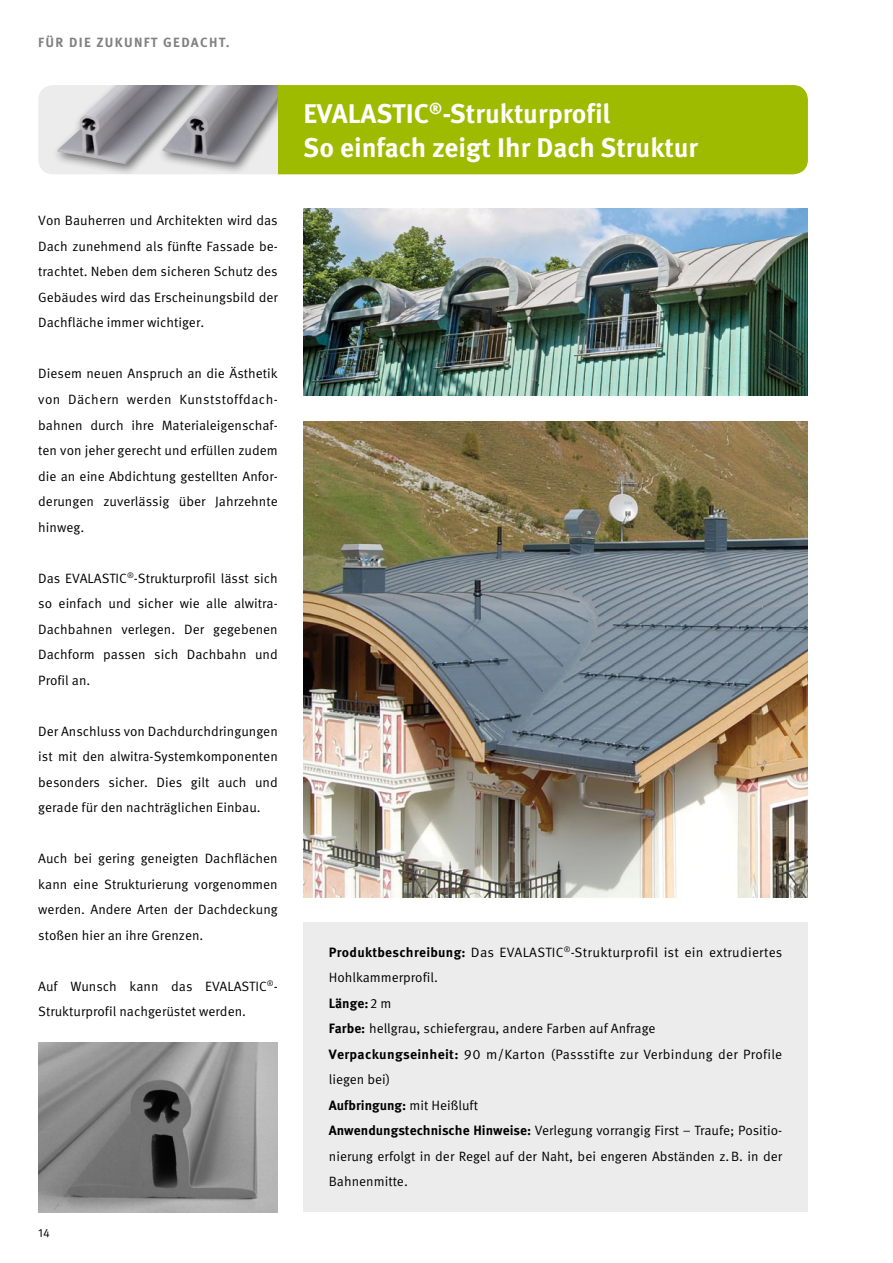
<style>
.page{position:relative;width:893px;height:1263px;background:#fff}
.page>*{position:absolute;margin:0;border:0;box-sizing:border-box;transform-origin:0 0}
.t1{font:700 27px/34px "Meta Pro";color:#fff}
.t2{font:13.5px/25.5px "Meta Pro";color:#000;text-align:justify}
.t3{font:700 13.35px "Meta Pro";letter-spacing:.1em;color:#818181}
.t4{font:12px "Meta Pro";color:#000}
.s1{font-weight:700}
</style>
<div class="page">
<div style="left:303px;top:923px;width:505px;height:289px;background:#ececec"></div>
<div style="left:278px;top:85px;width:530px;height:89px;background:#9fbb00"></div>
<img style="left:303px;top:208px;width:505px;height:187px">
<img style="left:303px;top:421px;width:505px;height:476px">
<svg style="left:38px;top:85px;width:14px;height:89px"></svg>
<div style="left:52px;top:85px;width:226px;height:89px;background:#000;opacity:.55"></div>
<img style="left:57px;top:85px;width:221px;height:79px">
<img style="left:38px;top:1042px;width:240px;height:170px">
<p class="t3" style="left:38px;top:34px;width:193px">FÜR DIE ZUKUNFT GEDACHT.</p>
<p class="t2" style="left:38px;top:208px;width:241px">Von Bauherren und Architekten wird das Dach zunehmend als fünfte Fassade be&shy;trachtet. Neben dem sicheren Schutz des Gebäudes wird das Erscheinungsbild der Dachfläche immer wichtiger.</p>
<p class="t2" style="left:38px;top:361px;width:241px">Diesem neuen Anspruch an die Ästhetik von Dächern werden Kunststoffdach&shy;bahnen durch ihre Materialeigenschaf&shy;ten von jeher gerecht und erfüllen zudem die an eine Abdichtung gestellten Anfor&shy;derungen zuverlässig über Jahrzehnte hinweg.</p>
<p class="t2" style="left:38px;top:566px;width:241px">Das EVALASTIC<sup>®</sup>-Strukturprofil lässt sich so einfach und sicher wie alle alwitra-Dachbahnen verlegen. Der gegebenen Dachform passen sich Dachbahn und Profil an.</p>
<p class="t2" style="left:38px;top:719px;width:241px">Der Anschluss von Dachdurchdringungen ist mit den alwitra-Systemkomponenten besonders sicher. Dies gilt auch und gerade für den nachträglichen Einbau.</p>
<p class="t2" style="left:38px;top:846px;width:241px">Auch bei gering geneigten Dachflächen kann eine Strukturierung vorgenommen werden. Andere Arten der Dachdeckung stoßen hier an ihre Grenzen.</p>
<p class="t2" style="left:38px;top:974px;width:241px">Auf Wunsch kann das EVALASTIC<sup>®</sup>-<br>Strukturprofil nachgerüstet werden.</p>
<p class="t4" style="left:38px;top:1225px;width:13px">14</p>
<h1 class="t1" style="left:303px;top:98px;width:396px">EVALASTIC<sup>®</sup>-Strukturprofil<br>So einfach zeigt Ihr Dach Struktur</h1>
<p class="t2" style="left:329px;top:940px;width:455px;text-align:left"><span class="s1">Produktbeschreibung:</span> Das EVALASTIC<sup>®</sup>-Strukturprofil ist ein extrudiertes Hohlkammerprofil.<br><span class="s1">Länge:</span> 2 m<br><span class="s1">Farbe:</span> hellgrau, schiefergrau, andere Farben auf Anfrage <span class="s1">Verpackungseinheit:</span> 90 m/Karton (Passstifte zur Verbindung der Profile liegen bei)<br><span class="s1">Aufbringung:</span> mit Heißluft<br><span class="s1">Anwendungstechnische Hinweise:</span> Verlegung vorrangig First – Traufe; Positio&shy;nierung erfolgt in der Regel auf der Naht, bei engeren Abständen z.B. in der Bahnenmitte.</p>
</div>
